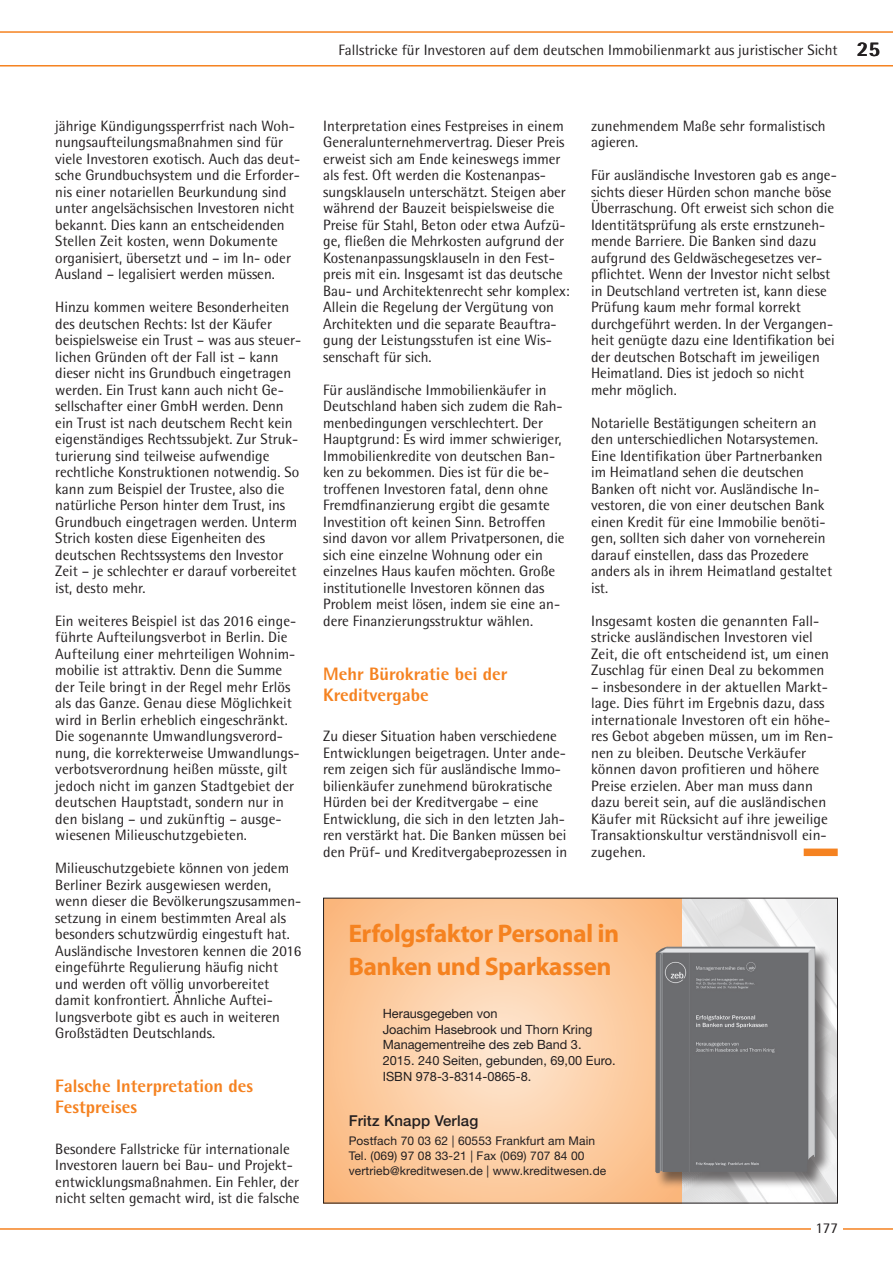
<style>
.page{position:relative;width:893px;height:1263px;background:#fff}
.page>*{position:absolute;margin:0;border:0;box-sizing:border-box;transform-origin:0 0}
.t1{font:25.5px/33px "Myriad Headline";color:#f58220}
.t2{font:800 18px/21px "Rotis Semi Sans";color:#f58220}
.t3{font:15px/16.5px "Rotis Semi Sans";color:#231f20}
.t4{font:500 15px "Helvetica Neue";letter-spacing:.01em;color:#231f20}
.t5{font:12.75px/15.8px "Helvetica Neue";color:#231f20}
.t6{font:12px/15px "Helvetica Neue";letter-spacing:.01em;color:#231f20}
.s1{font-weight:800;font-size:21px}
</style>
<div class="page">
<hr style="left:0;top:1228px;width:893px;height:2px;background:#f58220">
<div style="left:811px;top:1209px;width:32px;height:31px;background:#fff"></div>
<svg style="left:0;top:31px;width:893px;height:36px"></svg>
<div style="left:804px;top:848px;width:34px;height:8px;background:#f58220"></div>
<img style="left:681px;top:900px;width:155px;height:301px">
<svg style="left:325px;top:900px;width:356px;height:301px;background:#fccca2"></svg>
<div style="left:655px;top:946px;width:178px;height:243px;background:#231f20;opacity:.6"></div>
<img style="left:655px;top:947px;width:161px;height:226px">
<div style="left:323px;top:898px;width:515px;height:305px;border:1px solid #231f20"></div>
<p class="t3" style="left:338px;top:42px;width:543px">Fallstricke für Investoren auf dem deutschen Immobilienmarkt aus juristischer Sicht <span class="s1">25</span></p>
<p class="t3" style="left:55px;top:117px;width:247px">jährige Kündigungssperrfrist nach Woh&shy;nungsaufteilungsmaßnahmen sind für viele Investoren exotisch. Auch das deut&shy;sche Grundbuchsystem und die Erforder&shy;nis einer notariellen Beurkundung sind unter angelsächsischen Investoren nicht bekannt. Dies kann an entscheidenden Stellen Zeit kosten, wenn Dokumente organisiert, übersetzt und – im In- oder Ausland – legalisiert werden müssen.</p>
<p class="t3" style="left:55px;top:299px;width:248px">Hinzu kommen weitere Besonderheiten des deutschen Rechts: Ist der Käufer beispielsweise ein Trust – was aus steuer&shy;lichen Gründen oft der Fall ist – kann dieser nicht ins Grundbuch eingetragen werden. Ein Trust kann auch nicht Ge&shy;sellschafter einer GmbH werden. Denn ein Trust ist nach deutschem Recht kein eigenständiges Rechtssubjekt. Zur Struk&shy;turierung sind teilweise aufwendige rechtliche Konstruktionen notwendig. So kann zum Beispiel der Trustee, also die natürliche Person hinter dem Trust, ins Grundbuch eingetragen werden. Unterm Strich kosten diese Eigenheiten des deutschen Rechtssystems den Investor Zeit – je schlechter er darauf vorbereitet ist, desto mehr.</p>
<p class="t3" style="left:55px;top:612px;width:246px">Ein weiteres Beispiel ist das 2016 einge&shy;führte Aufteilungsverbot in Berlin. Die Aufteilung einer mehrteiligen Wohnim&shy;mobilie ist attraktiv. Denn die Summe der Teile bringt in der Regel mehr Erlös als das Ganze. Genau diese Möglichkeit wird in Berlin erheblich eingeschränkt.<br>Die sogenannte Umwandlungsverord&shy;nung, die korrekterweise Umwandlungs&shy;verbotsverordnung heißen müsste, gilt jedoch nicht im ganzen Stadtgebiet der deutschen Hauptstadt, sondern nur in den bislang – und zukünftig – ausge&shy;wiesenen Milieuschutzgebieten.</p>
<p class="t3" style="left:55px;top:860px;width:248px">Milieuschutzgebiete können von jedem Berliner Bezirk ausgewiesen werden, wenn dieser die Bevölkerungszusammen&shy;setzung in einem bestimmten Areal als besonders schutzwürdig eingestuft hat.<br>Ausländische Investoren kennen die 2016 eingeführte Regulierung häufig nicht und werden oft völlig unvorbereitet damit konfrontiert. Ähnliche Auftei&shy;lungsverbote gibt es auch in weiteren Großstädten Deutschlands.</p>
<p class="t2" style="left:55px;top:1075px;width:199px">Falsche Interpretation des<br>Festpreises</p>
<p class="t3" style="left:55px;top:1140px;width:246px">Besondere Fallstricke für internationale Investoren lauern bei Bau- und Projekt&shy;entwicklungsmaßnahmen. Ein Fehler, der nicht selten gemacht wird, ist die falsche</p>
<p class="t3" style="left:323px;top:117px;width:248px">Interpretation eines Festpreises in einem Generalunternehmervertrag. Dieser Preis erweist sich am Ende keineswegs immer als fest. Oft werden die Kostenanpas&shy;sungsklauseln unterschätzt. Steigen aber während der Bauzeit beispielsweise die Preise für Stahl, Beton oder etwa Aufzü&shy;ge, fließen die Mehrkosten aufgrund der Kostenanpassungsklauseln in den Fest&shy;preis mit ein. Insgesamt ist das deutsche Bau- und Architektenrecht sehr komplex:<br>Allein die Regelung der Vergütung von Architekten und die separate Beauftra&shy;gung der Leistungsstufen ist eine Wis&shy;senschaft für sich.</p>
<p class="t3" style="left:323px;top:381px;width:243px">Für ausländische Immobilienkäufer in Deutschland haben sich zudem die Rah&shy;menbedingungen verschlechtert. Der Hauptgrund: Es wird immer schwieriger, Immobilienkredite von deutschen Ban&shy;ken zu bekommen. Dies ist für die be&shy;troffenen Investoren fatal, denn ohne Fremdfinanzierung ergibt die gesamte Investition oft keinen Sinn. Betroffen sind davon vor allem Privatpersonen, die sich eine einzelne Wohnung oder ein einzelnes Haus kaufen möchten. Große institutionelle Investoren können das Problem meist lösen, indem sie eine an&shy;dere Finanzierungsstruktur wählen.</p>
<p class="t2" style="left:323px;top:663px;width:186px">Mehr Bürokratie bei der<br>Kreditvergabe</p>
<p class="t3" style="left:323px;top:728px;width:246px">Zu dieser Situation haben verschiedene Entwicklungen beigetragen. Unter ande&shy;rem zeigen sich für ausländische Immo&shy;bilienkäufer zunehmend bürokratische Hürden bei der Kreditvergabe – eine Entwicklung, die sich in den letzten Jah&shy;ren verstärkt hat. Die Banken müssen bei den Prüf- und Kreditvergabeprozessen in</p>
<p class="t3" style="left:591px;top:117px;width:236px">zunehmendem Maße sehr formalistisch agieren.</p>
<p class="t3" style="left:591px;top:167px;width:247px">Für ausländische Investoren gab es ange&shy;sichts dieser Hürden schon manche böse Überraschung. Oft erweist sich schon die Identitätsprüfung als erste ernstzuneh&shy;mende Barriere. Die Banken sind dazu aufgrund des Geldwäschegesetzes ver&shy;pflichtet. Wenn der Investor nicht selbst in Deutschland vertreten ist, kann diese Prüfung kaum mehr formal korrekt durchgeführt werden. In der Vergangen&shy;heit genügte dazu eine Identifikation bei der deutschen Botschaft im jeweiligen Heimatland. Dies ist jedoch so nicht mehr möglich.</p>
<p class="t3" style="left:591px;top:414px;width:243px">Notarielle Bestätigungen scheitern an den unterschiedlichen Notarsystemen.<br>Eine Identifikation über Partnerbanken im Heimatland sehen die deutschen Banken oft nicht vor. Ausländische In&shy;vestoren, die von einer deutschen Bank einen Kredit für eine Immobilie benöti&shy;gen, sollten sich daher von vorneherein darauf einstellen, dass das Prozedere anders als in ihrem Heimatland gestaltet ist.</p>
<p class="t3" style="left:591px;top:612px;width:240px">Insgesamt kosten die genannten Fall&shy;stricke ausländischen Investoren viel Zeit, die oft entscheidend ist, um einen Zuschlag für einen Deal zu bekommen</p>
<p class="t3" style="left:591px;top:678px;width:244px">– insbesondere in der aktuellen Markt&shy;lage. Dies führt im Ergebnis dazu, dass internationale Investoren oft ein höhe&shy;res Gebot abgeben müssen, um im Ren&shy;nen zu bleiben. Deutsche Verkäufer können davon profitieren und höhere Preise erzielen. Aber man muss dann dazu bereit sein, auf die ausländischen Käufer mit Rücksicht auf ihre jeweilige Transaktionskultur verständnisvoll ein&shy;zugehen.</p>
<h1 class="t1" style="left:349px;top:918px;width:272px">Erfolgsfaktor Personal in<br>Banken und Sparkassen</h1>
<p class="t5" style="left:383px;top:1005px;width:234px">Herausgegeben von<br>Joachim Hasebrook und Thorn Kring<br>Managementreihe des zeb Band 3.<br>2015. 240 Seiten, gebunden, 69,00 Euro.<br>ISBN 978-3-8314-0865-8.</p>
<p class="t4" style="left:349px;top:1111px;width:131px">Fritz Knapp Verlag</p>
<p class="t6" style="left:349px;top:1133px;width:259px">Postfach 70 03 62 | 60553 Frankfurt am Main<br>Tel. (069) 97 08 33-21 | Fax (069) 707 84 00 vertrieb@kreditwesen.de | www.kreditwesen.de</p>
<p class="t3" style="left:815px;top:1219px;width:24px">177</p>
</div>
